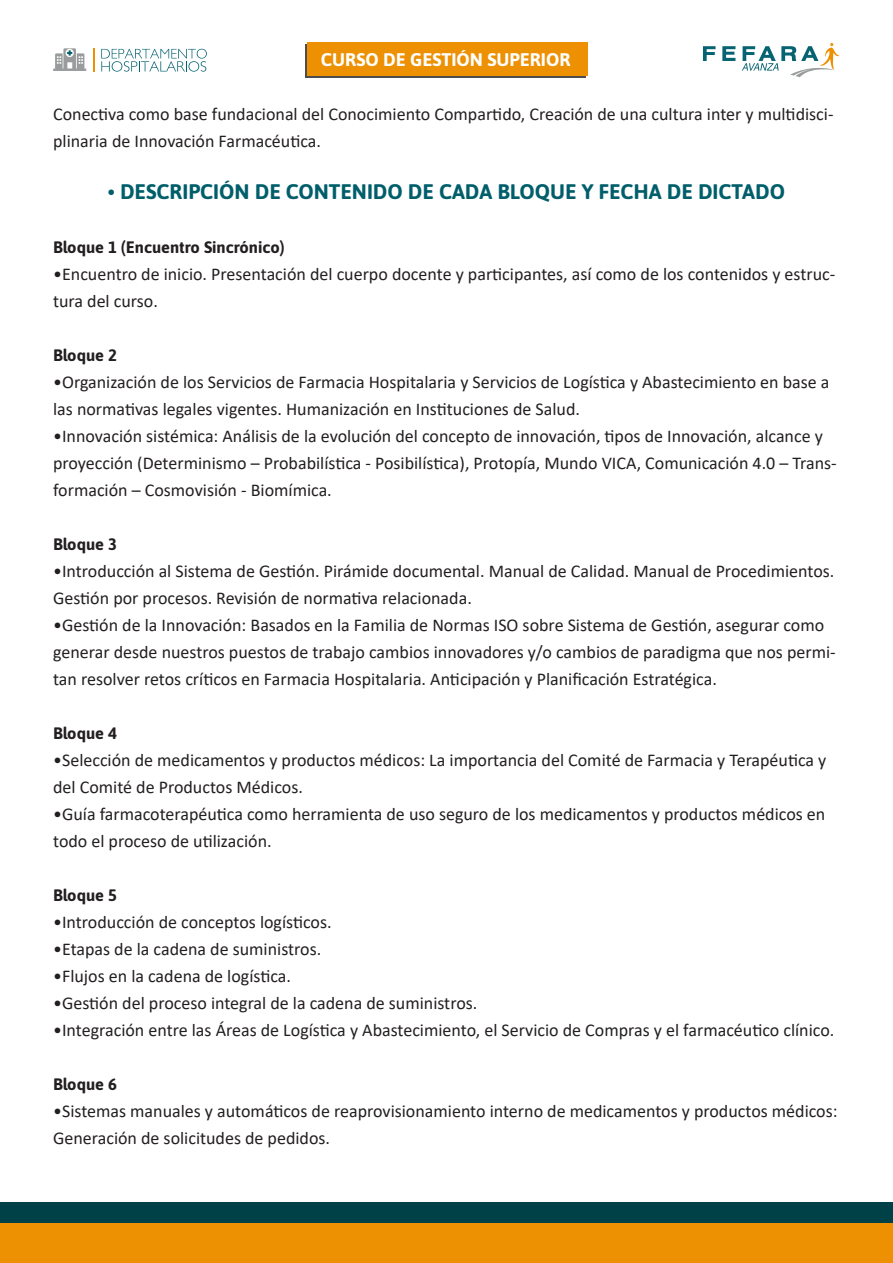
<style>
.page{position:relative;width:893px;height:1263px;background:#fff}
.page>*{position:absolute;margin:0;border:0;box-sizing:border-box;transform-origin:0 0}
.t1{font:700 21px "Asap";color:#005e6b}
.t2{font:700 18.3px "Asap";color:#fff}
.t3{font:18px/27px "Calibri";color:#231f20}
.t4{font:700 16.5px "Asap";color:#231f20}
</style>
<div class="page">
<div style="left:305px;top:44px;width:281px;height:34px;background:#4d4d4d"></div>
<div style="left:307px;top:43px;width:280px;height:33px;background:#ed9103"></div>
<svg style="left:101px;top:49px;width:106px;height:23px"></svg>
<svg style="left:93px;top:48px;width:1px;height:24px"></svg>
<svg style="left:53px;top:48px;width:33px;height:23px"></svg>
<svg style="left:703px;top:43px;width:137px;height:34px"></svg>
<div style="left:0;top:1223px;width:893px;height:40px;background:#ed9103"></div>
<div style="left:0;top:1202px;width:893px;height:21px;background:#004047"></div>
<p class="t2" style="left:321px;top:47px;width:251px">CURSO DE GESTIÓN SUPERIOR</p>
<p class="t3" style="left:53px;top:100px;width:782px">Conectiva como base fundacional del Conocimiento Compartido, Creación de una cultura inter y multidisci&shy;plinaria de Innovación Farmacéutica.</p>
<p class="t1" style="left:108px;top:177px;width:679px">• DESCRIPCIÓN DE CONTENIDO DE CADA BLOQUE Y FECHA DE DICTADO</p>
<p class="t4" style="left:53px;top:236px;width:233px">Bloque 1 (Encuentro Sincrónico)</p>
<p class="t3" style="left:53px;top:260px;width:784px">•Encuentro de inicio. Presentación del cuerpo docente y participantes, así como de los contenidos y estruc&shy;tura del curso.</p>
<p class="t4" style="left:53px;top:344px;width:65px">Bloque 2</p>
<p class="t3" style="left:53px;top:368px;width:778px">•Organización de los Servicios de Farmacia Hospitalaria y Servicios de Logística y Abastecimiento en base a las normativas legales vigentes. Humanización en Instituciones de Salud.</p>
<p class="t3" style="left:53px;top:422px;width:785px">•Innovación sistémica: Análisis de la evolución del concepto de innovación, tipos de Innovación, alcance y proyección (Determinismo – Probabilística - Posibilística), Protopía, Mundo VICA, Comunicación 4.0 – Trans&shy;formación – Cosmovisión - Biomímica.</p>
<p class="t4" style="left:53px;top:533px;width:65px">Bloque 3</p>
<p class="t3" style="left:53px;top:557px;width:783px">•Introducción al Sistema de Gestión. Pirámide documental. Manual de Calidad. Manual de Procedimientos.<br>Gestión por procesos. Revisión de normativa relacionada.</p>
<p class="t3" style="left:53px;top:611px;width:784px">•Gestión de la Innovación: Basados en la Familia de Normas ISO sobre Sistema de Gestión, asegurar como generar desde nuestros puestos de trabajo cambios innovadores y/o cambios de paradigma que nos permi&shy;tan resolver retos críticos en Farmacia Hospitalaria. Anticipación y Planificación Estratégica.</p>
<p class="t4" style="left:53px;top:722px;width:65px">Bloque 4</p>
<p class="t3" style="left:53px;top:746px;width:775px">•Selección de medicamentos y productos médicos: La importancia del Comité de Farmacia y Terapéutica y del Comité de Productos Médicos.</p>
<p class="t3" style="left:53px;top:800px;width:774px">•Guía farmacoterapéutica como herramienta de uso seguro de los medicamentos y productos médicos en todo el proceso de utilización.</p>
<p class="t4" style="left:53px;top:884px;width:65px">Bloque 5</p>
<p class="t3" style="left:53px;top:908px;width:280px">•Introducción de conceptos logísticos.</p>
<p class="t3" style="left:53px;top:935px;width:270px">•Etapas de la cadena de suministros.</p>
<p class="t3" style="left:53px;top:962px;width:239px">•Flujos en la cadena de logística.</p>
<p class="t3" style="left:53px;top:989px;width:426px">•Gestión del proceso integral de la cadena de suministros.</p>
<p class="t3" style="left:53px;top:1016px;width:783px">•Integración entre las Áreas de Logística y Abastecimiento, el Servicio de Compras y el farmacéutico clínico.</p>
<p class="t4" style="left:53px;top:1073px;width:65px">Bloque 6</p>
<p class="t3" style="left:53px;top:1097px;width:786px">•Sistemas manuales y automáticos de reaprovisionamiento interno de medicamentos y productos médicos:<br>Generación de solicitudes de pedidos.</p>
</div>
